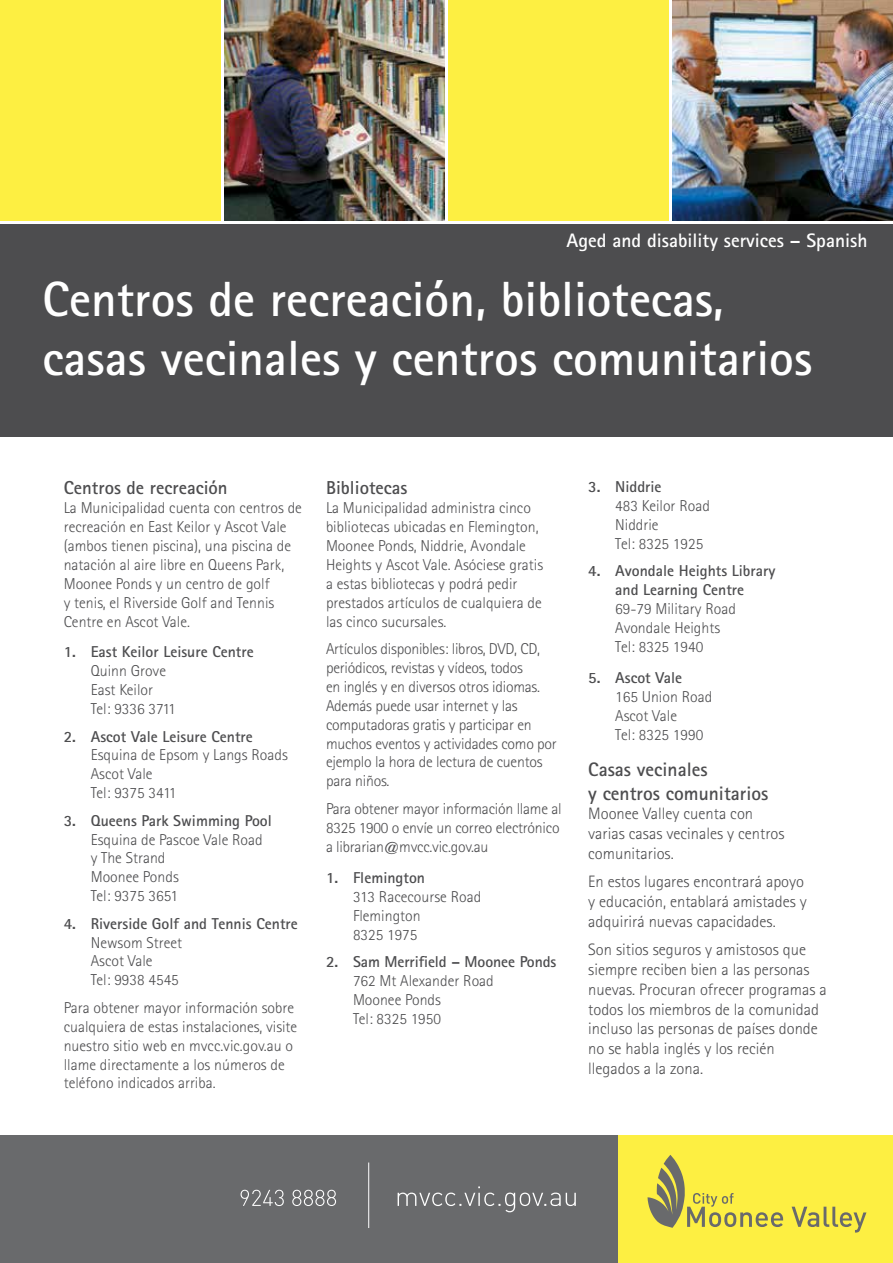
<style>
.page{position:relative;width:893px;height:1263px;background:#fff}
.page>*{position:absolute;margin:0;border:0;box-sizing:border-box;transform-origin:0 0}
.t1{font:700 49.5px/59.4px "Rotis Sans Serif";color:#fff}
.t2{font:700 19.5px/23.4px "Rotis Sans Serif";color:#4d4d4f}
.t3{font:700 19.5px "Rotis Sans Serif";color:#fff}
.t4{font:700 18.75px "Rotis Sans Serif";color:#4d4d4f}
.t5{font:300 16.5px/19.8px "Rotis Sans Serif";color:#4d4d4f}
.t6{font:300 15.75px/18.9px "Rotis Sans Serif";color:#4d4d4f}
.t7{font:700 15.75px/18.9px "Rotis Sans Serif";color:#4d4d4f;text-align:center}
</style>
<div class="page">
<div style="left:0;top:224px;width:893px;height:213px;background:#4d4d4f"></div>
<img style="left:673px;top:0;width:220px;height:220px">
<div style="left:0;top:0;width:220px;height:220px;background:#fdef42"></div>
<img style="left:224px;top:0;width:220px;height:220px">
<div style="left:449px;top:0;width:220px;height:220px;background:#fdef42"></div>
<div style="left:0;top:1135px;width:893px;height:128px;background:#fdef42"></div>
<div style="left:0;top:1135px;width:617px;height:128px;background:#696a6c"></div>
<hr style="left:368px;top:1162px;width:1px;height:66px;background:#fff">
<svg style="left:398px;top:1186px;width:178px;height:26px"></svg>
<svg style="left:241px;top:1190px;width:95px;height:16px"></svg>
<svg style="left:792px;top:1207px;width:74px;height:25px"></svg>
<svg style="left:647px;top:1155px;width:136px;height:73px"></svg>
<p class="t3" style="left:566px;top:228px;width:303px">Aged and disability services – Spanish</p>
<h1 class="t1" style="left:43px;top:269px;width:771px">Centros de recreación, bibliotecas, casas vecinales y centros comunitarios</h1>
<p class="t4" style="left:64px;top:476px;width:165px">Centros de recreación</p>
<p class="t6" style="left:64px;top:498px;width:240px">La Municipalidad cuenta con centros de recreación en East Keilor y Ascot Vale (ambos tienen piscina), una piscina de natación al aire libre en Queens Park, Moonee Ponds y un centro de golf<br>y tenis, el Riverside Golf and Tennis Centre en Ascot Vale.</p>
<p class="t7" style="left:64px;top:642px;width:191px">1. East Keilor Leisure Centre</p>
<p class="t6" style="left:91px;top:661px;width:87px">Quinn Grove<br>East Keilor<br>Tel: 9336 3711</p>
<p class="t7" style="left:64px;top:726px;width:191px">2. Ascot Vale Leisure Centre</p>
<p class="t6" style="left:91px;top:746px;width:199px">Esquina de Epsom y Langs Roads<br>Ascot Vale<br>Tel: 9375 3411</p>
<p class="t7" style="left:64px;top:810px;width:210px">3. Queens Park Swimming Pool</p>
<p class="t6" style="left:91px;top:830px;width:173px">Esquina de Pascoe Vale Road y The Strand<br>Moonee Ponds<br>Tel: 9375 3651</p>
<p class="t7" style="left:64px;top:913px;width:236px">4. Riverside Golf and Tennis Centre</p>
<p class="t6" style="left:91px;top:933px;width:93px">Newsom Street<br>Ascot Vale<br>Tel: 9938 4545</p>
<p class="t6" style="left:64px;top:998px;width:235px">Para obtener mayor información sobre cualquiera de estas instalaciones, visite nuestro sitio web en mvcc.vic.gov.au o llame directamente a los números de teléfono indicados arriba.</p>
<p class="t4" style="left:326px;top:476px;width:83px">Bibliotecas</p>
<p class="t6" style="left:326px;top:498px;width:219px">La Municipalidad administra cinco bibliotecas ubicadas en Flemington, Moonee Ponds, Niddrie, Avondale Heights y Ascot Vale. Asóciese gratis a estas bibliotecas y podrá pedir prestados artículos de cualquiera de las cinco sucursales.</p>
<p class="t6" style="left:326px;top:639px;width:232px">Artículos disponibles: libros, DVD, CD, periódicos, revistas y vídeos, todos<br>en inglés y en diversos otros idiomas.<br>Además puede usar internet y las computadoras gratis y participar en muchos eventos y actividades como por ejemplo la hora de lectura de cuentos para niños.</p>
<p class="t6" style="left:326px;top:799px;width:237px">Para obtener mayor información llame al<br>8325 1900 o envíe un correo electrónico a librarian@mvcc.vic.gov.au</p>
<p class="t7" style="left:326px;top:868px;width:101px">1. Flemington</p>
<p class="t6" style="left:353px;top:887px;width:130px">313 Racecourse Road<br>Flemington<br>8325 1975</p>
<p class="t7" style="left:326px;top:952px;width:232px">2. Sam Merrifield – Moonee Ponds</p>
<p class="t6" style="left:353px;top:971px;width:142px">762 Mt Alexander Road<br>Moonee Ponds<br>Tel: 8325 1950</p>
<p class="t7" style="left:588px;top:477px;width:75px">3. Niddrie</p>
<p class="t6" style="left:615px;top:496px;width:96px">483 Keilor Road<br>Niddrie<br>Tel: 8325 1925</p>
<p class="t7" style="left:588px;top:561px;width:189px">4. Avondale Heights Library and Learning Centre</p>
<p class="t6" style="left:615px;top:599px;width:122px">69-79 Military Road<br>Avondale Heights<br>Tel: 8325 1940</p>
<p class="t7" style="left:588px;top:668px;width:96px">5. Ascot Vale</p>
<p class="t6" style="left:615px;top:687px;width:99px">165 Union Road<br>Ascot Vale<br>Tel: 8325 1990</p>
<p class="t2" style="left:588px;top:757px;width:182px">Casas vecinales<br>y centros comunitarios</p>
<p class="t5" style="left:588px;top:804px;width:198px">Moonee Valley cuenta con varias casas vecinales y centros comunitarios.</p>
<p class="t5" style="left:588px;top:872px;width:220px">En estos lugares encontrará apoyo y educación, entablará amistades y adquirirá nuevas capacidades.</p>
<p class="t5" style="left:588px;top:940px;width:240px">Son sitios seguros y amistosos que siempre reciben bien a las personas nuevas. Procuran ofrecer programas a todos los miembros de la comunidad incluso las personas de países donde no se habla inglés y los recién llegados a la zona.</p>
</div>
